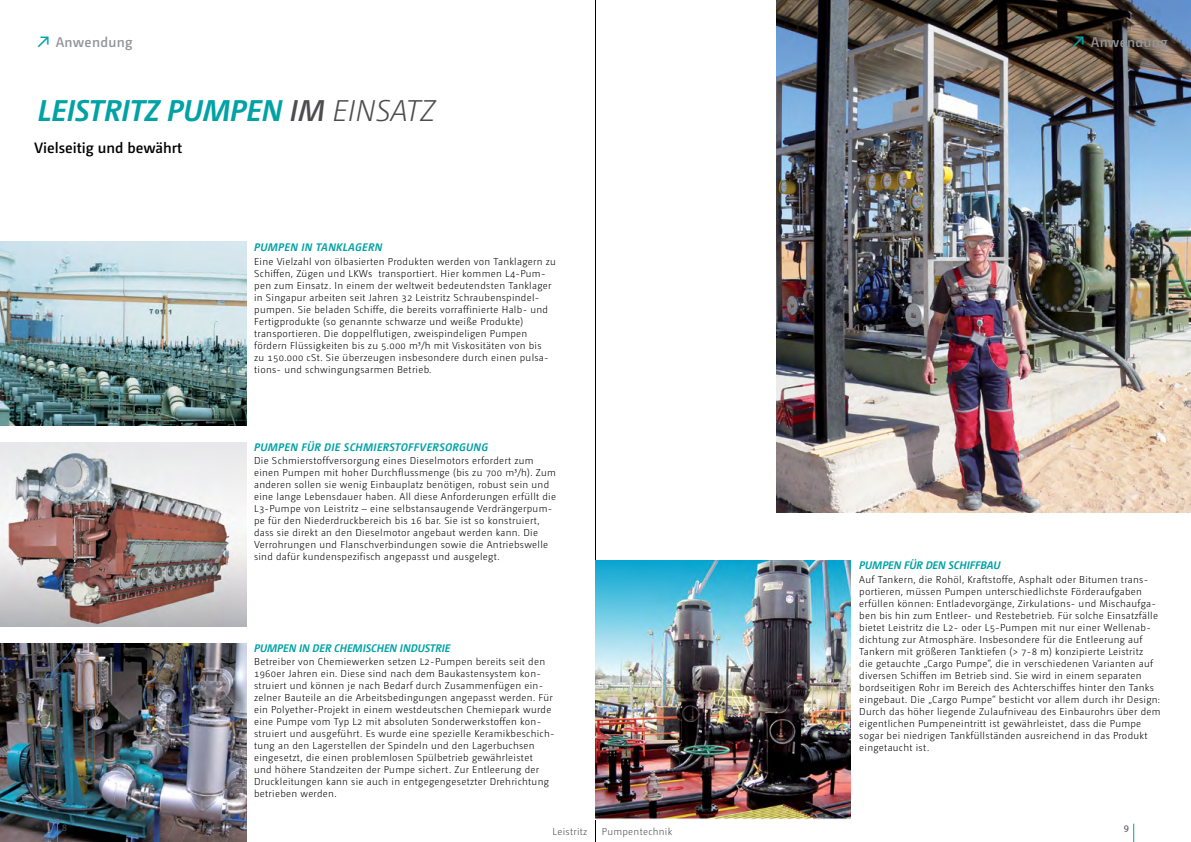
<style>
.page{position:relative;width:1191px;height:842px;background:#fff}
.page>*{position:absolute;margin:0;border:0;box-sizing:border-box;transform-origin:0 0}
.t1{font:italic 700 30px "Camingo Dos";color:#00a2a5}
.t2{font:600 15px "Camingo Dos";color:#000}
.t3{font:600 14px "Camingo Dos";letter-spacing:.02em;color:#939598}
.t4{font:italic 700 11px "Camingo Dos";letter-spacing:.03em;color:#00a2a5}
.t5{font:italic 700 11px "Camingo Dos";color:#00a2a5}
.t6{font:300 10px/12px "Camingo Dos";letter-spacing:.03em;color:#000}
.t7{font:300 10px "Camingo Dos";letter-spacing:.03em;color:#4d4d4f}
.t8{font:10px "Camingo Dos";color:#4d4d4f}
.t9{font:10px "Myriad Pro";color:#4d4d4f}
.s1{font-style:italic;font-size:15px;color:#00a2a5}
.s2{font-weight:600;color:#4d4d4f}
.s3{font-weight:300;color:#4d4d4f}
</style>
<div class="page">
<img style="left:0;top:643px;width:247px;height:199px">
<hr style="left:595px;top:0;width:1px;height:842px;background:#000">
<img style="left:0;top:442px;width:247px;height:184px">
<img style="left:0;top:242px;width:247px;height:183px">
<img style="left:595px;top:561px;width:255px;height:258px">
<img style="left:776px;top:0;width:415px;height:513px">
<svg style="left:57px;top:824px;width:1px;height:18px"></svg>
<svg style="left:1133px;top:824px;width:1px;height:18px"></svg>
<h3 class="t3" style="left:36px;top:34px;width:98px"><span class="s1">↗</span> Anwendung</h3>
<h3 class="t3" style="left:1071px;top:34px;width:98px"><span class="s1">↗</span> Anwendung</h3>
<h1 class="t1" style="left:38px;top:93px;width:67px">LEISTRIT</h1>
<h1 class="t1" style="left:145px;top:93px;width:291px">Z PUMPEN <span class="s2">IM</span> <span class="s3">EIN SATZ</span></h1>
<h2 class="t2" style="left:34px;top:139px;width:150px">Vielseitig und bewährt</h2>
<p class="t4" style="left:254px;top:241px;width:130px">PUMPEN IN TA NKLA GERN</p>
<p class="t6" style="left:254px;top:255px;width:303px">Eine Vielzahl von ölbasierten Produkten werden von Tanklagern zu Schiffen, Zügen und LKWs transportiert. Hier kommen L4-Pum&shy;pen zum Einsatz. In einem der weltweit bedeutendsten Tanklager in Singapur arbeiten seit Jahren 32 Leistritz Schraubenspindel&shy;pumpen. Sie beladen Schiffe, die bereits vorraffinierte Halb- und Fertigprodukte (so genannte schwarze und weiße Produkte) transportieren. Die doppelflutigen, zweispindeligen Pumpen fördern Flüssigkeiten bis zu 5.000 m³/h mit Viskositäten von bis<br>zu 150.000 cSt. Sie überzeugen insbesondere durch einen pulsa&shy;tions- und schwingungsarmen Betrieb.</p>
<p class="t4" style="left:254px;top:440px;width:236px">PUMPEN FÜR DIE SCHMIERSTOFFVERSORGUNG</p>
<p class="t6" style="left:254px;top:455px;width:303px">Die Schmierstoffversorgung eines Dieselmotors erfordert zum einen Pumpen mit hoher Durchflussmenge (bis zu 700 m³/h). Zum anderen sollen sie wenig Einbauplatz benötigen, robust sein und eine lange Lebensdauer haben. All diese Anforderungen erfüllt die L3-Pumpe von Leistritz – eine selbstansaugende Verdrängerpum&shy;pe für den Niederdruckbereich bis 16 bar. Sie ist so konstruiert, dass sie direkt an den Dieselmotor angebaut werden kann. Die Verrohrungen und Flanschverbindungen sowie die Antriebswelle sind dafür kundenspezifisch angepasst und ausgelegt.</p>
<p class="t5" style="left:254px;top:641px;width:198px">PUMPEN IN DER CHEMISCHEN INDUSTRIE</p>
<p class="t6" style="left:254px;top:656px;width:302px">Betreiber von Chemiewerken setzen L2-Pumpen bereits seit den 1960er Jahren ein. Diese sind nach dem Baukastensystem kon&shy;struiert und können je nach Bedarf durch Zusammenfügen ein&shy;zelner Bauteile an die Arbeitsbedingungen angepasst werden. Für ein Polyether-Projekt in einem westdeutschen Chemiepark wurde eine Pumpe vom Typ L2 mit absoluten Sonderwerkstoffen kon&shy;struiert und ausgeführt. Es wurde eine spezielle Keramikbeschich&shy;tung an den Lagerstellen der Spindeln und den Lagerbuchsen eingesetzt, die einen problemlosen Spülbetrieb gewährleistet<br>und höhere Standzeiten der Pumpe sichert. Zur Entleerung der Druckleitungen kann sie auch in entgegengesetzter Drehrichtung betrieben werden.</p>
<p class="t5" style="left:859px;top:559px;width:143px">PUMPEN FÜR DEN SCHIFFBA U</p>
<p class="t6" style="left:859px;top:573px;width:303px">Auf Tankern, die Rohöl, Kraftstoffe, Asphalt oder Bitumen trans&shy;portieren, müssen Pumpen unterschiedlichste Förderaufgaben erfüllen können: Entladevorgänge, Zirkulations- und Mischaufga&shy;ben bis hin zum Entleer- und Restebetrieb. Für solche Einsatzfälle bietet Leistritz die L2- oder L5-Pumpen mit nur einer Wellenab&shy;dichtung zur Atmosphäre. Insbesondere für die Entleerung auf Tankern mit größeren Tanktiefen (&gt; 7-8 m) konzipierte Leistritz<br>die getauchte „Cargo Pumpe“, die in verschiedenen Varianten auf diversen Schiffen im Betrieb sind. Sie wird in einem separaten bordseitigen Rohr im Bereich des Achterschiffes hinter den Tanks eingebaut. Die „Cargo Pumpe“ besticht vor allem durch ihr Design:<br>Durch das höher liegende Zulaufniveau des Einbaurohrs über dem eigentlichen Pumpeneintritt ist gewährleistet, dass die Pumpe sogar bei niedrigen Tankfüllständen ausreichend in das Produkt eingetaucht ist.</p>
<p class="t8" style="left:62px;top:822px;width:7px">8</p>
<p class="t7" style="left:552px;top:825px;width:36px">Leistritz</p>
<p class="t7" style="left:602px;top:825px;width:72px">Pumpentechnik</p>
<p class="t9" style="left:1123px;top:823px;width:7px">9</p>
</div>
